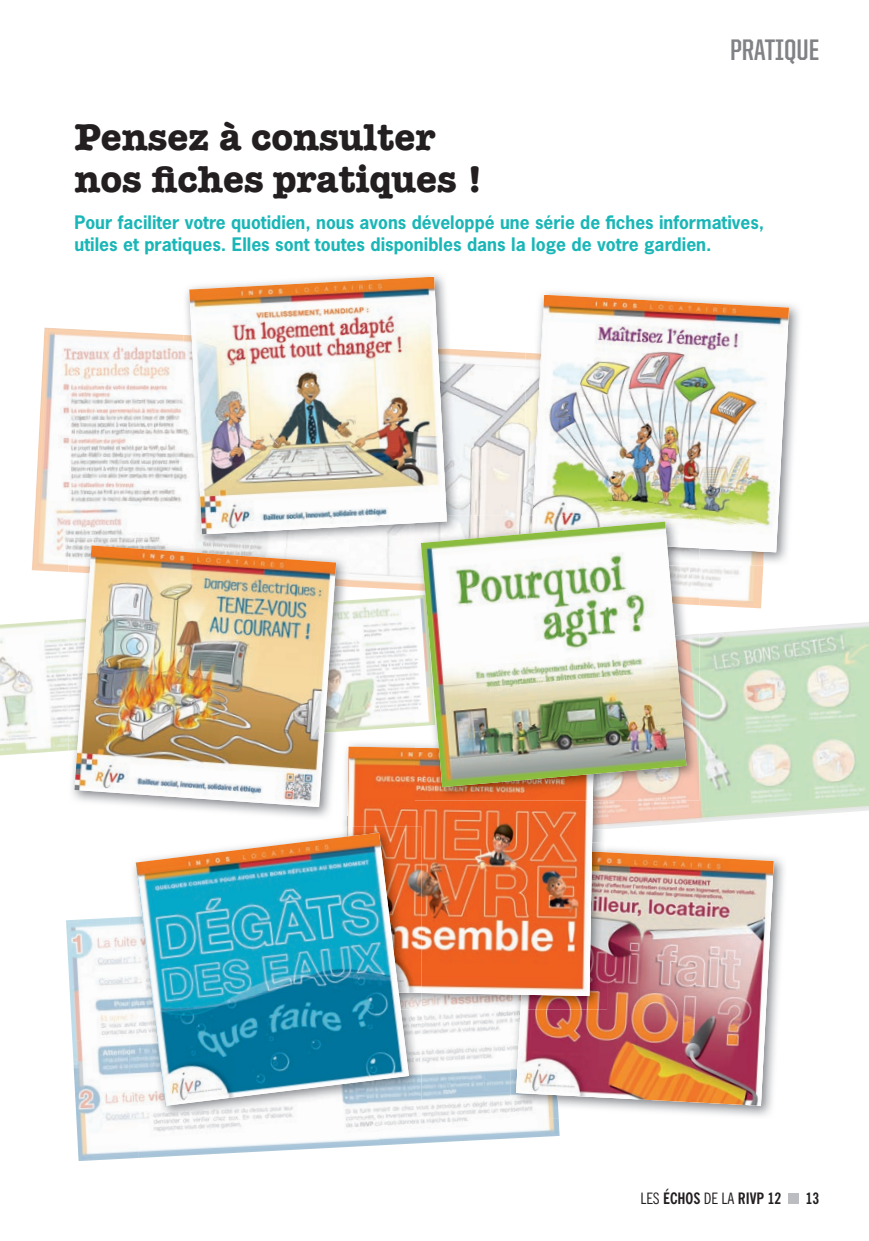
<style>
.page{position:relative;width:869px;height:1241px;background:#fff}
.page>*{position:absolute;margin:0;border:0;box-sizing:border-box;transform-origin:0 0}
.t1{font:700 38.5px/42px "American Typewriter";color:#231f20}
.t2{font:700 29.75px "United Sans Cond";color:#808285}
.t3{font:700 17.5px/21.9px "News Gothic";color:#1ab6b7}
.t4{font:700 condensed 15.75px "News Gothic BT";color:#231f20}
.s1{font-weight:400}
</style>
<div class="page">
<div style="left:787px;top:1192px;width:11px;height:11px;background:#bcbdc0"></div>
<img style="left:0;top:620px;width:69px;height:135px">
<img style="left:349px;top:595px;width:66px;height:136px">
<img style="left:66px;top:917px;width:64px;height:120px">
<img style="left:379px;top:1011px;width:180px;height:134px">
<img style="left:72px;top:1037px;width:67px;height:123px">
<img style="left:136px;top:1118px;width:243px;height:39px">
<img style="left:558px;top:857px;width:226px;height:261px">
<img style="left:510px;top:1010px;width:48px;height:108px">
<img style="left:516px;top:852px;width:257px;height:253px">
<img style="left:32px;top:327px;width:151px;height:245px">
<img style="left:460px;top:349px;width:65px;height:166px">
<img style="left:521px;top:449px;width:4px;height:66px">
<img style="left:349px;top:547px;width:66px;height:43px">
<img style="left:699px;top:565px;width:64px;height:43px">
<img style="left:525px;top:292px;width:274px;height:273px">
<img style="left:525px;top:353px;width:238px;height:212px">
<img style="left:532px;top:295px;width:256px;height:257px">
<img style="left:183px;top:335px;width:277px;height:212px">
<img style="left:189px;top:277px;width:257px;height:257px">
<img style="left:661px;top:622px;width:207px;height:203px">
<img style="left:606px;top:800px;width:55px;height:29px">
<img style="left:69px;top:586px;width:280px;height:231px">
<img style="left:69px;top:600px;width:280px;height:150px">
<img style="left:69px;top:539px;width:280px;height:47px">
<img style="left:183px;top:539px;width:166px;height:8px">
<img style="left:74px;top:545px;width:262px;height:261px">
<img style="left:350px;top:743px;width:256px;height:99px">
<img style="left:421px;top:995px;width:89px;height:12px">
<img style="left:593px;top:842px;width:13px;height:9px">
<img style="left:510px;top:995px;width:10px;height:14px">
<img style="left:520px;top:851px;width:86px;height:158px">
<img style="left:338px;top:740px;width:11px;height:77px">
<img style="left:347px;top:746px;width:245px;height:249px">
<img style="left:130px;top:916px;width:6px;height:150px">
<img style="left:368px;top:1009px;width:53px;height:109px">
<img style="left:130px;top:1066px;width:238px;height:52px">
<img style="left:409px;top:992px;width:12px;height:17px">
<img style="left:344px;top:826px;width:77px;height:166px">
<img style="left:136px;top:832px;width:273px;height:273px">
<img style="left:415px;top:627px;width:5px;height:99px">
<img style="left:415px;top:515px;width:284px;height:90px">
<img style="left:525px;top:515px;width:174px;height:50px">
<img style="left:531px;top:515px;width:168px;height:33px">
<img style="left:415px;top:515px;width:45px;height:32px">
<img style="left:415px;top:515px;width:31px;height:8px">
<img style="left:606px;top:633px;width:93px;height:167px">
<img style="left:415px;top:743px;width:5px;height:4px">
<img style="left:593px;top:787px;width:13px;height:13px">
<img style="left:415px;top:747px;width:178px;height:53px">
<img style="left:420px;top:521px;width:266px;height:266px">
<h2 class="t2" style="left:729px;top:34px;width:91px">PRATIQUE</h2>
<h1 class="t1" style="left:74px;top:115px;width:410px">Pensez à consulter nos fiches pratiques !</h1>
<p class="t3" style="left:74px;top:211px;width:691px">Pour faciliter votre quotidien, nous avons développé une série de fiches informatives, utiles et pratiques. Elles sont toutes disponibles dans la loge de votre gardien.</p>
<p class="t4" style="left:640px;top:1188px;width:142px"><span class="s1">LES</span> ÉCHOS <span class="s1">DE LA</span> RIVP 12</p>
<p class="t4" style="left:805px;top:1188px;width:15px">13</p>
</div>
